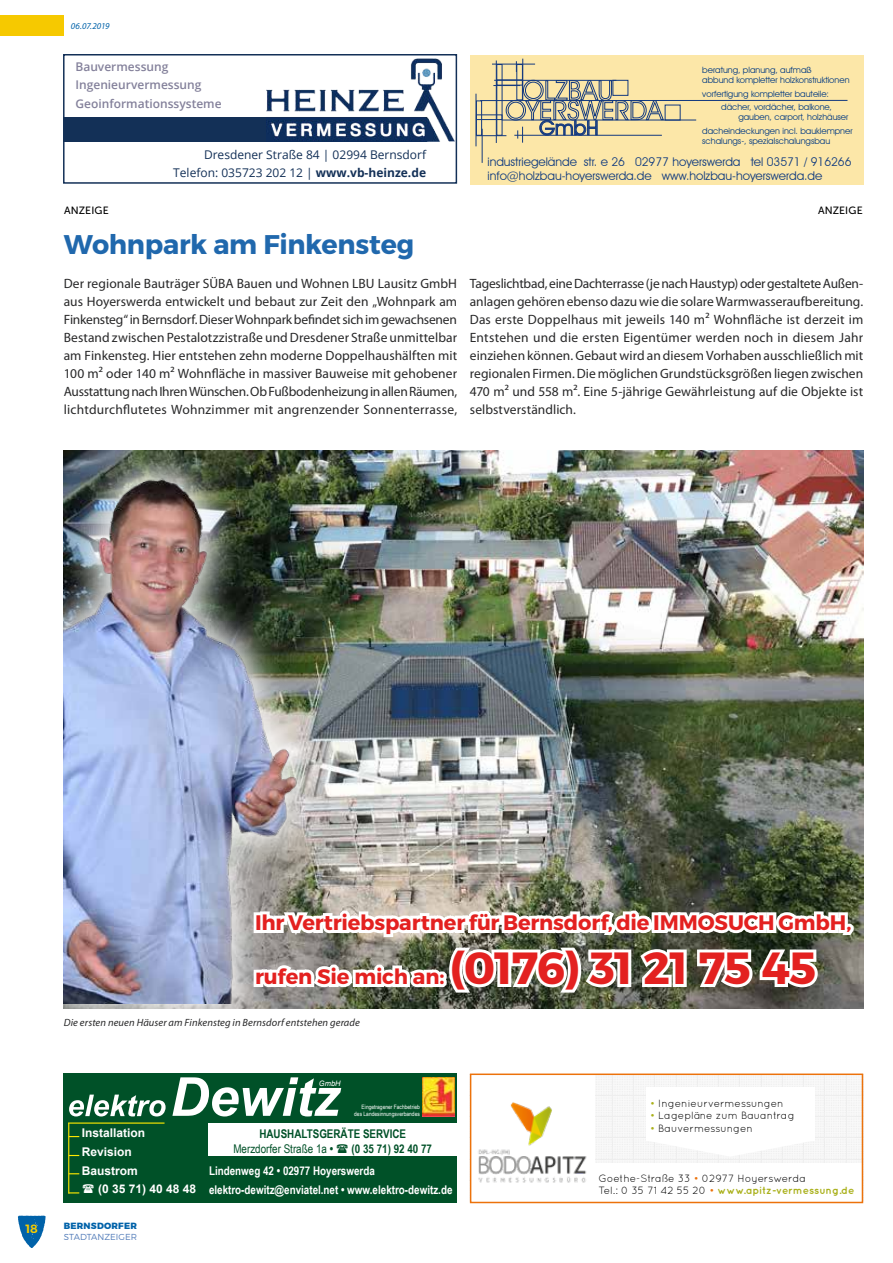
<style>
.page{position:relative;width:893px;height:1263px;background:#fff}
.page>*{position:absolute;margin:0;border:0;box-sizing:border-box;transform-origin:0 0}
.t1{font:700 27px "Montserrat";letter-spacing:-.01em;color:#2068ad}
.t2{font:700 21px "Montserrat";letter-spacing:-.01em;color:#e32120}
.t3{font:20.1px "Avant Garde IT Cby BT";color:#13397f}
.t4{font:13.5px/18px "Myriad Pro";letter-spacing:.01em;color:#282829;text-align:justify}
.t5{font:12px/14.4px "Avant Garde IT Cby BT";color:#0f3a7f}
.t6{font:700 12px/18.6px "Arial Narrow";color:#fff}
.t7{font:12px/18.6px "Open Sans";color:#133057;text-align:right}
.t8{font:700 12px/14.4px "Arial Narrow";color:#005128}
.t9{font:600 12px/18.6px "Open Sans";color:#84819b}
.t10{font:700 12px "Arial";color:#fff}
.t11{font:600 12px "Montserrat";color:#f6cb00}
.t12{font:10.5px/12.6px "Quicksand";color:#000}
.t13{font:italic 10.5px "Myriad Pro";letter-spacing:.01em;color:#282829}
.t14{font:10.5px "Museo Sans 500";letter-spacing:.01em;color:#000}
.t15{font:800 9px "Montserrat";letter-spacing:.025em;color:#0062a9}
.t16{font:italic 9px "Myriad Pro";letter-spacing:-.015em;color:#0062a9}
.t17{font:8.7px/10.5px "Avant Garde IT Cby BT";color:#003882}
.t18{font:300 8.7px "Montserrat";color:#527cb9}
.t19{font:italic 7.5px "Arial";color:#fff}
.t20{font:6px/7.2px "Arial Narrow";color:#fff;text-align:right}
.s1{font-weight:700}
.s2{font-size:45px}
.s3{font-weight:400}
.s4{color:#a9b019}
.s5{color:#ec720b}
.s6{font-weight:700;color:#a9b019}
</style>
<div class="page">
<svg style="left:18px;top:1215px;width:28px;height:33px"></svg>
<div style="left:0;top:15px;width:64px;height:21px;background:#f6c900"></div>
<div style="left:64px;top:1073px;width:393px;height:130px;background:#005128"></div>
<svg style="left:69px;top:1094px;width:97px;height:22px"></svg>
<svg style="left:172px;top:1077px;width:169px;height:39px"></svg>
<hr style="left:68px;top:1122px;width:97px;height:2px;background:#ffeb00">
<hr style="left:68px;top:1123px;width:1px;height:71px;background:#ffeb00">
<div style="left:208px;top:1124px;width:249px;height:32px;background:#fff"></div>
<img style="left:422px;top:1077px;width:32px;height:39px">
<div style="left:470px;top:55px;width:393px;height:130px;background:#fce7a8"></div>
<hr style="left:480px;top:100px;width:367px;height:1px;background:#13397f">
<div style="left:476px;top:101px;width:6px;height:35px;border:1px solid #13397f"></div>
<div style="left:476px;top:115px;width:26px;height:5px;border:1px solid #13397f"></div>
<hr style="left:492px;top:64px;width:43px;height:1px;background:#13397f">
<hr style="left:522px;top:59px;width:1px;height:41px;background:#13397f">
<hr style="left:476px;top:135px;width:30px;height:1px;background:#13397f">
<hr style="left:476px;top:94px;width:1px;height:52px;background:#13397f">
<hr style="left:496px;top:61px;width:1px;height:82px;background:#13397f">
<hr style="left:482px;top:129px;width:1px;height:34px;background:#13397f">
<hr style="left:502px;top:120px;width:194px;height:1px;background:#13397f">
<svg style="left:493px;top:80px;width:170px;height:63px"></svg>
<img style="left:477px;top:1102px;width:110px;height:81px">
<div style="left:470px;top:1073px;width:393px;height:130px;border:2px solid #ec720b"></div>
<svg style="left:646px;top:1141px;width:168px;height:16px"></svg>
<div style="left:64px;top:117px;width:205px;height:25px;background:#133057"></div>
<img style="left:267px;top:58px;width:187px;height:84px">
<div style="left:64px;top:54px;width:393px;height:130px;border:2px solid #133057"></div>
<img style="left:334px;top:450px;width:529px;height:558px">
<img style="left:64px;top:450px;width:276px;height:554px">
<svg style="left:251px;top:892px;width:606px;height:105px"></svg>
<svg style="left:69px;top:1184px;width:11px;height:9px"></svg>
<p class="t16" style="left:71px;top:20px;width:40px">06.07.2019</p>
<p class="t9" style="left:75px;top:57px;width:148px">Bauvermessung<br>Ingenieurvermessung<br>Geoinformationssysteme</p>
<p class="t7" style="left:173px;top:145px;width:254px">Dresdener Straße 84 | 02994 Bernsdorf<br>Telefon: 035723 202 12 | <span class="s1">www.vb-heinze.de</span></p>
<p class="t17" style="left:702px;top:64px;width:149px">beratung, planung, aufmaß<br>abbund kompletter holzkonstruktionen</p>
<p class="t17" style="left:721px;top:88px;width:112px;line-height:12.5px;text-indent:-19px">vorfertigung kompletter bauteile: dächer, vordächer, balkone,</p>
<p class="t17" style="left:738px;top:112px;width:112px">gauben, carport, holzhäuser</p>
<h3 class="t3" style="left:539px;top:116px;width:61px">GmbH</h3>
<p class="t5" style="left:487px;top:154px;width:365px">industriegelände str. e 26 02977 hoyerswerda tel 03571 / 916266 info@holzbau-hoyerswerda.de www.holzbau-hoyerswerda.de</p>
<p class="t17" style="left:702px;top:126px;width:152px">dacheindeckungen incl. bauklempner schalungs-, spezialschalungsbau</p>
<p class="t14" style="left:64px;top:205px;width:46px">ANZEIGE</p>
<p class="t14" style="left:818px;top:205px;width:46px">ANZEIGE</p>
<h1 class="t1" style="left:64px;top:228px;width:352px">Wohnpark am Finkensteg</h1>
<p class="t4" style="left:64px;top:274px;width:395px">Der regionale Bauträger SÜBA Bauen und Wohnen LBU Lausitz GmbH aus Hoyerswerda entwickelt und bebaut zur Zeit den „Wohnpark am Finkensteg“ in Bernsdorf. Dieser Wohnpark befindet sich im gewachsenen Bestand zwischen Pestalotzzistraße und Dresdener Straße unmittelbar am Finkensteg. Hier entstehen zehn moderne Doppelhaushälften mit 100 m² oder 140 m² Wohnfläche in massiver Bauweise mit gehobener Ausstattung nach Ihren Wünschen. Ob Fußbodenheizung in allen Räumen, lichtdurchflutetes Wohnzimmer mit angrenzender Sonnenterrasse,</p>
<p class="t4" style="left:470px;top:274px;width:395px">Tageslichtbad, eine Dachterrasse (je nach Haustyp) oder gestaltete Außen&shy;anlagen gehören ebenso dazu wie die solare Warmwasseraufbereitung.<br>Das erste Doppelhaus mit jeweils 140 m² Wohnfläche ist derzeit im Entstehen und die ersten Eigentümer werden noch in diesem Jahr einziehen können. Gebaut wird an diesem Vorhaben ausschließlich mit regionalen Firmen. Die möglichen Grundstücksgrößen liegen zwischen 470 m² und 558 m². Eine 5-jährige Gewährleistung auf die Objekte ist selbstverständlich.</p>
<h2 class="t2" style="left:255px;top:909px;width:598px">Ihr Vertriebspartner für Bernsdorf, die IMMOSUCH GmbH,</h2>
<h2 class="t2" style="left:255px;top:963px;width:563px">rufen Sie mich an: <span class="s2">(0176) 31 21 75 45</span></h2>
<p class="t13" style="left:64px;top:1016px;width:298px">Die ersten neuen Häuser am Finkensteg in Bernsdorf entstehen gerade</p>
<p class="t10" style="left:82px;top:1125px;width:65px">Installation</p>
<p class="t10" style="left:82px;top:1143px;width:52px">Revision</p>
<p class="t10" style="left:82px;top:1162px;width:58px">Baustrom</p>
<p class="t10" style="left:98px;top:1180px;width:100px">(0 35 71) 40 48 48</p>
<p class="t11" style="left:26px;top:1221px;width:14px">18</p>
<p class="t15" style="left:64px;top:1220px;width:75px">BERNSDORFER</p>
<p class="t18" style="left:64px;top:1231px;width:75px">STADTANZEIGER</p>
<p class="t19" style="left:319px;top:1079px;width:23px">GmbH</p>
<p class="t20" style="left:354px;top:1102px;width:67px">Eingetragener Fachbetrieb des Landesinnungsverbandes</p>
<p class="t8" style="left:233px;top:1126px;width:174px;text-indent:26px">HAUSHALTSGERÄTE SERVICE<br><span class="s3">Merzdorfer Straße 1a</span> •</p>
<p class="t8" style="left:352px;top:1141px;width:82px">(0 35 71) 92 40 77</p>
<p class="t6" style="left:209px;top:1161px;width:245px">Lindenweg 42 • 02977 Hoyerswerda elektro-dewitz@enviatel.net • www.elektro-dewitz.de</p>
<p class="t12" style="left:650px;top:1096px;width:135px"><span class="s4">•</span> Ingenieurvermessungen</p>
<p class="t12" style="left:650px;top:1109px;width:146px"><span class="s4">•</span> Lagepläne zum Bauantrag</p>
<p class="t12" style="left:650px;top:1122px;width:104px"><span class="s4">•</span> Bauvermessungen</p>
<p class="t12" style="left:598px;top:1172px;width:257px">Goethe-Straße 33 <span class="s5">•</span> 02977 Hoyerswerda<br>Tel.: 0 35 71 42 55 20 <span class="s5">•</span> <span class="s6">www.apitz-vermessung.de</span></p>
</div>
